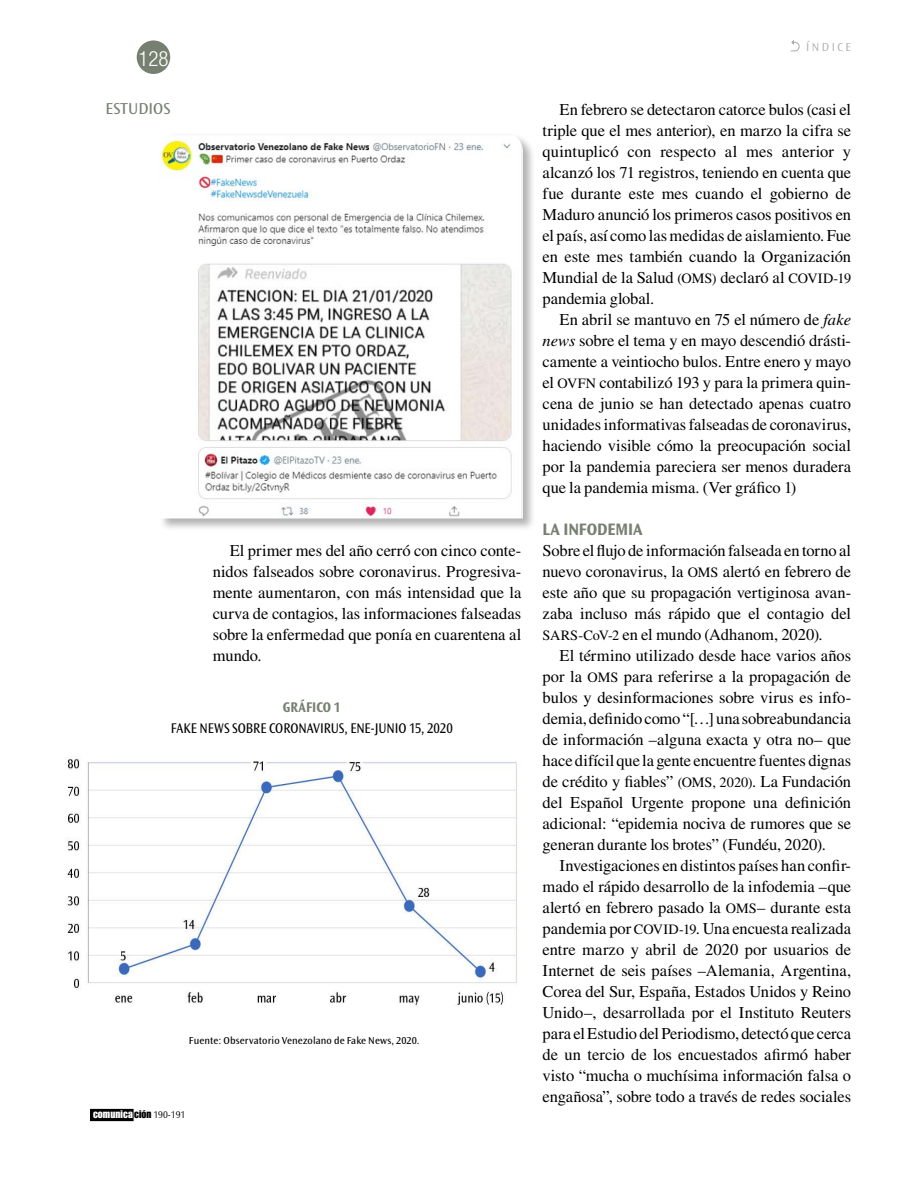
<style>
.page{position:relative;width:915px;height:1191px;background:#fff}
.page>*{position:absolute;margin:0;border:0;box-sizing:border-box;transform-origin:0 0}
.t1{font:300 condensed 21px "Helvetica Neue LT Std";color:#fff}
.t2{font:700 semi-expanded 17.25px "Ocean Sans Std";letter-spacing:-.005em;color:#768070;scale:.9 1}
.t3{font:16.5px/21px "Times LT Std";letter-spacing:-.01em;color:#000;text-align:justify}
.t4{font:16.5px "Ocean Sans Std";color:#768070}
.t5{font:14.7px "Ocean Sans Std";letter-spacing:-.005em;color:#000;scale:.9 1}
.t6{font:700 14.7px "Ocean Sans Std";color:#768070;scale:.9 1}
.t7{font:300 12px "Ocean Sans Std";letter-spacing:.2em;color:#a7a9ac}
.t8{font:10.8px "Impact LT Std";letter-spacing:.01em;color:#fff}
.t9{font:10.5px "Ocean Sans Std";letter-spacing:.01em;color:#000}
.s1{color:#000}
.s2{font-family:"Ocean Sans Std";font-weight:300;font-size:10.2px;color:#000}
.s3{font-size:14.25px}
.s4{font-style:italic}
</style>
<div class="page">
<div style="left:91px;top:1109px;width:42px;height:11px;background:#000"></div>
<div style="left:137px;top:40px;width:33px;height:34px;background:#768070;border-radius:50%"></div>
<svg style="left:790px;top:40px;width:9px;height:11px"></svg>
<img style="left:67px;top:757px;width:450px;height:248px">
<div style="left:159px;top:132px;width:376px;height:400px;background:#000;opacity:.3"></div>
<img style="left:159px;top:134px;width:363px;height:384px">
<p class="t1" style="left:138px;top:46px;width:32px">128</p>
<p class="t4" style="left:106px;top:99px;width:66px">ESTUDIOS</p>
<p class="t3" style="left:213px;top:539px;width:310px;text-indent:17px">El primer mes del año cerró con cinco conte&shy;nidos falseados sobre coronavirus. Progresiva&shy;mente aumentaron, con más intensidad que la curva de contagios, las informaciones falseadas sobre la enfermedad que ponía en cuarentena al mundo.</p>
<p class="t6" style="left:283px;top:699px;width:66px">GRÁFICO 1</p>
<p class="t5" style="left:171px;top:720px;width:315px">FAKE NEWS SOBRE CORONAVIRUS, ENE-JUNIO 15, 2020</p>
<p class="t9" style="left:189px;top:1034px;width:232px">Fuente: Observatorio Venezolano de Fake News, 2020.</p>
<p class="t8" style="left:93px;top:1108px;width:94px">comunica <span class="s1">ción</span> <span class="s2">190-191</span></p>
<p class="t7" style="left:806px;top:40px;width:46px">ÍNDICE</p>
<p class="t3" style="left:542px;top:98px;width:310px;text-indent:17px">En febrero se detectaron catorce bulos (casi el triple que el mes anterior), en marzo la cifra se quintuplicó con respecto al mes anterior y alcanzó los 71 registros, teniendo en cuenta que fue durante este mes cuando el gobierno de Maduro anunció los primeros casos positivos en el país, así como las medidas de aislamiento. Fue en este mes también cuando la Organización Mundial de la Salud <span class="s3">(OMS)</span> declaró al <span class="s3">COVID-19 </span>pandemia global.</p>
<p class="t3" style="left:542px;top:308px;width:310px;text-indent:17px">En abril se mantuvo en 75 el número de <span class="s4">fake news</span> sobre el tema y en mayo descendió drásti&shy;camente a veintiocho bulos. Entre enero y mayo el <span class="s3">OVFN</span> contabilizó 193 y para la primera quin&shy;cena de junio se han detectado apenas cuatro unidades informativas falseadas de coronavirus, haciendo visible cómo la preocupación social por la pandemia pareciera ser menos duradera que la pandemia misma. (Ver gráfico 1)</p>
<p class="t2" style="left:542px;top:519px;width:113px">LA INFODEMIA</p>
<p class="t3" style="left:542px;top:539px;width:310px">Sobre el flujo de información falseada en torno al nuevo coronavirus, la <span class="s3">OMS</span> alertó en febrero de este año que su propagación vertiginosa avan&shy;zaba incluso más rápido que el contagio del <span class="s3">SARS-CoV-2</span> en el mundo (Adhanom, 2020).</p>
<p class="t3" style="left:542px;top:644px;width:310px;text-indent:17px">El término utilizado desde hace varios años por la <span class="s3">OMS</span> para referirse a la propagación de bulos y desinformaciones sobre virus es info&shy;demia, definido como “[…] una sobreabundancia de información –alguna exacta y otra no– que hace difícil que la gente encuentre fuentes dignas de crédito y fiables” <span class="s3">(OMS, 2020)</span>. La Fundación del Español Urgente propone una definición adicional: “epidemia nociva de rumores que se generan durante los brotes” (Fundéu, 2020).</p>
<p class="t3" style="left:542px;top:854px;width:310px;text-indent:17px">Investigaciones en distintos países han confir&shy;mado el rápido desarrollo de la infodemia –que alertó en febrero pasado la <span class="s3">OMS</span>– durante esta pandemia por <span class="s3">COVID-19</span>. Una encuesta realizada entre marzo y abril de 2020 por usuarios de Internet de seis países –Alemania, Argentina, Corea del Sur, España, Estados Unidos y Reino Unido–, desarrollada por el Instituto Reuters para el Estudio del Periodismo, detectó que cerca de un tercio de los encuestados afirmó haber visto “mucha o muchísima información falsa o engañosa”, sobre todo a través de redes sociales</p>
</div>
